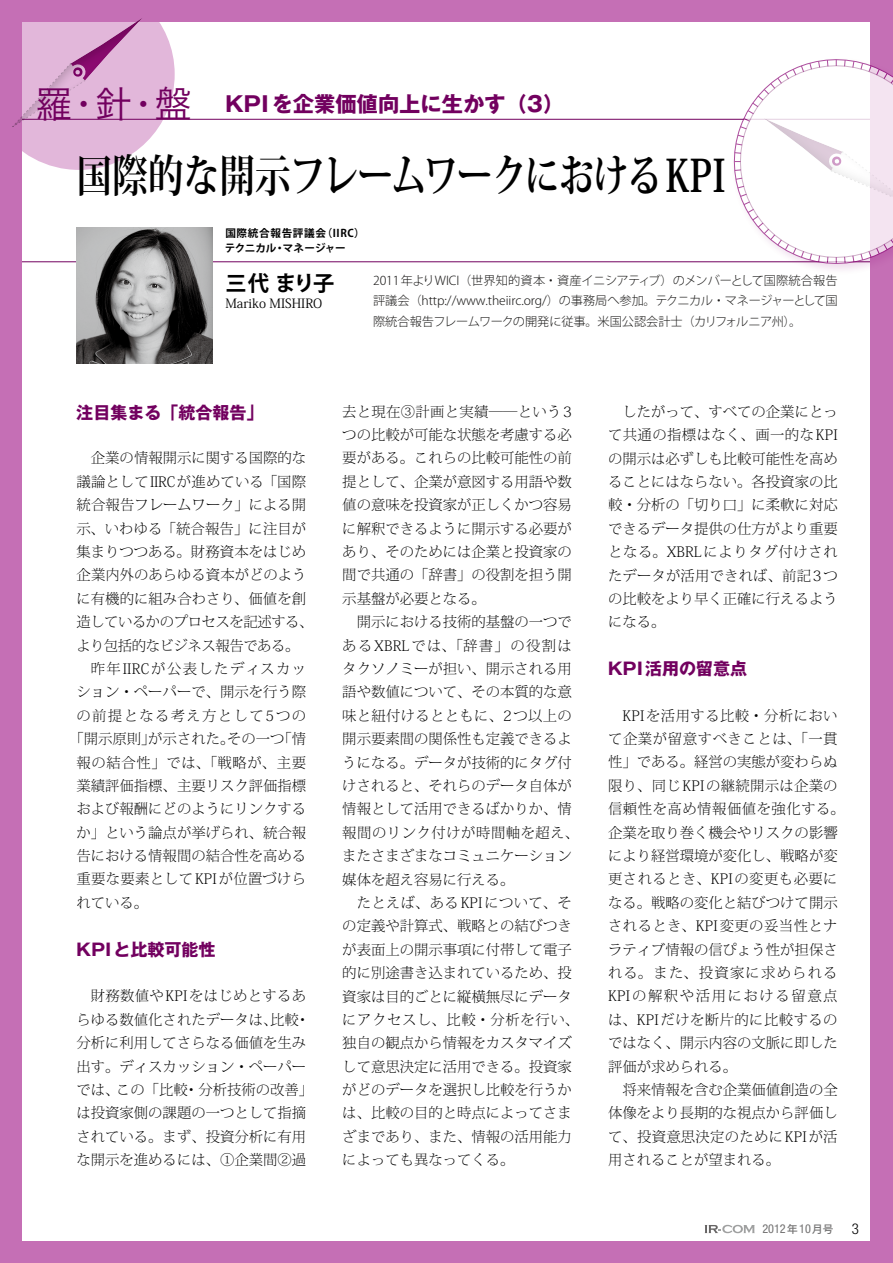
<style>
.page{position:relative;width:893px;height:1263px;background:#fff}
.page>*{position:absolute;margin:0;border:0;box-sizing:border-box;transform-origin:0 0}
.t1{font:700 44.7px "Koz Min Pro";letter-spacing:-.02em;color:#000;scale:.8 1}
.t2{font:37.2px "Hira Kaku Pro N W3";color:#72005f}
.t3{font:700 21.3px "Gothic MB101 Pro";color:#72005f}
.t4{font:700 21.3px "Koz Go Std";color:#000}
.t5{font:700 16.95px "Gothic MB101 Pro";color:#72005f}
.t6{font:200 14.4px/23.4px "Koz Min Pro";color:#000;text-align:justify}
.t7{font:200 14.4px/23.4px "Koz Min Pro";letter-spacing:.02em;color:#000}
.t8{font:200 14.4px "Koz Min Pro";letter-spacing:-.03em;color:#000}
.t9{font:200 14.4px "Koz Min Pro";letter-spacing:.095em;color:#000}
.t10{font:200 14.4px "Koz Min Pro";letter-spacing:.045em;color:#000}
.t11{font:12.75px "Koz Min Pro";color:#000}
.t12{font:300 12.15px/20.2px "Koz Go Pro";letter-spacing:-.035em;color:#1f1e1d;text-align:justify}
.t13{font:condensed 12.15px "Helvetica Neue";color:#727171}
.t14{font:700 10.65px/14.9px "Koz Go Std";letter-spacing:.06em;color:#000}
.s1{font-family:"Koz Go Pro";font-weight:500;font-stretch:normal;font-size:10.65px}
.s2{font-weight:300;font-size:14.85px;color:#000}
</style>
<div class="page">
<svg style="left:705px;top:1225px;width:50px;height:8px"></svg>
<hr style="left:12px;top:119px;width:860px;height:1px;background:#72005f">
<hr style="left:0;top:262px;width:872px;height:1px;background:#72005f">
<div style="left:0;top:0;width:893px;height:21px;background:#c56fb5"></div>
<div style="left:1px;top:1242px;width:892px;height:21px;background:#c56fb5"></div>
<div style="left:0;top:0;width:21px;height:1250px;background:#c56fb5"></div>
<div style="left:870px;top:0;width:23px;height:1250px;background:#c56fb5"></div>
<svg style="left:12px;top:18px;width:163px;height:152px"></svg>
<svg style="left:721px;top:59px;width:172px;height:211px"></svg>
<img style="left:77px;top:227px;width:136px;height:137px">
<h2 class="t2" style="left:35px;top:71px;width:158px">羅・針・盤</h2>
<h3 class="t3" style="left:225px;top:86px;width:340px">KPIを企業価値向上に生かす（3）</h3>
<h1 class="t1" style="left:77px;top:143px;width:813px">国際的な開示フレームワークにおけるKPI</h1>
<p class="t14" style="left:225px;top:226px;width:159px">国際統合報告評議会（IIRC）　　テクニカル・マネージャー</p>
<h3 class="t4" style="left:225px;top:269px;width:111px">三代 まり子</h3>
<p class="t11" style="left:225px;top:294px;width:99px">Mariko MISHIRO</p>
<p class="t12" style="left:373px;top:271px;width:466px">2011年よりWICI（世界知的資本・資産イニシアティブ）のメンバーとして国際統合報告評議会（http://www.theiirc.org/）の事務局へ参加。テクニカル・マネージャーとして国際統合報告フレームワークの開発に従事。米国公認会計士（カリフォルニア州）。</p>
<p class="t5" style="left:77px;top:398px;width:189px">注目集まる「統合報告」</p>
<p class="t6" style="left:91px;top:446px;width:217px">企業の情報開示に関する国際的な</p>
<p class="t6" style="left:76px;top:469px;width:231px">議論としてIIRCが進めている「国際</p>
<p class="t6" style="left:76px;top:493px;width:231px">統合報告フレームワーク」による開</p>
<p class="t6" style="left:77px;top:516px;width:231px">示、いわゆる「統合報告」に注目が</p>
<p class="t6" style="left:77px;top:539px;width:231px">集まりつつある。財務資本をはじめ</p>
<p class="t6" style="left:77px;top:563px;width:231px">企業内外のあらゆる資本がどのよう</p>
<p class="t6" style="left:76px;top:586px;width:231px">に有機的に組み合わさり、価値を創</p>
<p class="t8" style="left:77px;top:612px;width:238px">造しているかのプロセスを記述する、</p>
<p class="t8" style="left:76px;top:635px;width:224px">より包括的なビジネス報告である。</p>
<p class="t9" style="left:91px;top:659px;width:217px">昨年IIRCが公表したディスカッ</p>
<p class="t6" style="left:77px;top:680px;width:231px">ション・ペーパーで、開示を行う際</p>
<p class="t9" style="left:77px;top:705px;width:231px">の前提となる考え方として5つの</p>
<p class="t6" style="left:69px;top:727px;width:238px">「開示原則」が示された。その一つ「情</p>
<p class="t10" style="left:77px;top:752px;width:231px">報の結合性」では、「戦略が、主要</p>
<p class="t6" style="left:77px;top:773px;width:231px">業績評価指標、主要リスク評価指標</p>
<p class="t6" style="left:77px;top:797px;width:231px">および報酬にどのようにリンクする</p>
<p class="t6" style="left:77px;top:820px;width:231px">か」という論点が挙げられ、統合報</p>
<p class="t6" style="left:77px;top:844px;width:231px">告における情報間の結合性を高める</p>
<p class="t7" style="left:77px;top:867px;width:231px">重要な要素としてKPIが位置づけら</p>
<p class="t6" style="left:77px;top:890px;width:73px">れている。</p>
<p class="t5" style="left:77px;top:935px;width:141px">KPIと比較可能性</p>
<p class="t6" style="left:77px;top:984px;width:238px;text-align:center">財務数値やKPIをはじめとするあ<br>らゆる数値化されたデータは、比較・分析に利用してさらなる価値を生み出す。ディスカッション・ペーパーでは、この「比較・分析技術の改善」は投資家側の課題の一つとして指摘されている。まず、投資分析に有用な開示を進めるには、①企業間②過</p>
<p class="t6" style="left:342px;top:399px;width:231px">去と現在③計画と実績――という3つの比較が可能な状態を考慮する必要がある。これらの比較可能性の前提として、企業が意図する用語や数値の意味を投資家が正しくかつ容易に解釈できるように開示する必要があり、そのためには企業と投資家の間で共通の「辞書」の役割を担う開示基盤が必要となる。</p>
<p class="t6" style="left:342px;top:610px;width:238px;text-align:left;text-indent:14px">開示における技術的基盤の一つであるXBRLでは、「辞書」の役割はタクソノミーが担い、開示される用語や数値について、その本質的な意味と紐付けるとともに、2つ以上の開示要素間の関係性も定義できるようになる。データが技術的にタグ付けされると、それらのデータ自体が情報として活用できるばかりか、情報間のリンク付けが時間軸を超え、またさまざまなコミュニケーション媒体を超え容易に行える。</p>
<p class="t6" style="left:342px;top:890px;width:238px;text-align:left;text-indent:14px">たとえば、あるKPIについて、その定義や計算式、戦略との結びつきが表面上の開示事項に付帯して電子的に別途書き込まれているため、投資家は目的ごとに縦横無尽にデータにアクセスし、比較・分析を行い、独自の観点から情報をカスタマイズして意思決定に活用できる。投資家がどのデータを選択し比較を行うかは、比較の目的と時点によってさまざまであり、また、情報の活用能力によっても異なってくる。</p>
<p class="t6" style="left:608px;top:399px;width:231px;text-indent:14px">したがって、すべての企業にとって共通の指標はなく、画一的なKPIの開示は必ずしも比較可能性を高めることにはならない。各投資家の比較・分析の「切り口」に柔軟に対応できるデータ提供の仕方がより重要となる。XBRLによりタグ付けされたデータが活用できれば、前記 3つの比較をより早く正確に行えるようになる。</p>
<p class="t5" style="left:608px;top:654px;width:141px">KPI活用の留意点</p>
<p class="t7" style="left:608px;top:703px;width:238px;text-indent:14px">KPIを活用する比較・分析において企業が留意すべきことは、「一貫性」である。経営の実態が変わらぬ限り、同じKPIの継続開示は企業の信頼性を高め情報価値を強化する。企業を取り巻く機会やリスクの影響により経営環境が変化し、戦略が変更されるとき、KPIの変更も必要になる。戦略の変化と結びつけて開示されるとき、KPI変更の妥当性とナラティブ情報の信ぴょう性が担保される。また、投資家に求められる<br>KPIの解釈や活用における留意点は、KPIだけを断片的に比較するのではなく、開示内容の文脈に即した評価が求められる。</p>
<p class="t6" style="left:608px;top:1077px;width:231px;text-indent:14px">将来情報を含む企業価値創造の全体像をより長期的な視点から評価して、投資意思決定のためにKPIが活用されることが望まれる。</p>
<p class="t13" style="left:762px;top:1222px;width:98px">2012<span class="s1">年</span>10<span class="s1">月号</span> <span class="s2">3</span></p>
</div>
